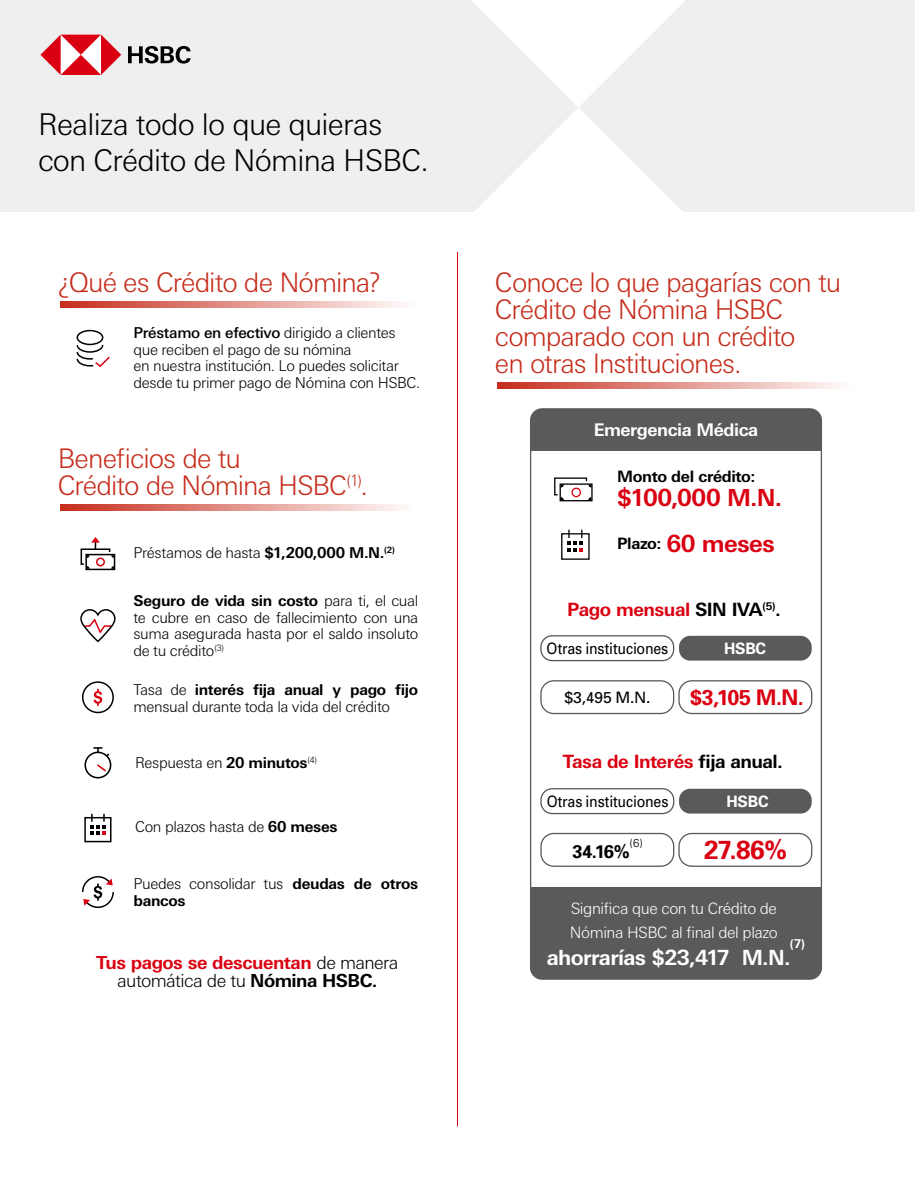
<style>
.page{position:relative;width:915px;height:1187px;background:#fff}
.page>*{position:absolute;margin:0;border:0;box-sizing:border-box;transform-origin:0 0}
.t1{font:300 30px/36px "Univers Nextfor HSBC";letter-spacing:-.025em;color:#000}
.t2{font:300 27px/27px "Univers Nextfor HSBC";letter-spacing:-.035em;color:#c62d1c}
.t3{font:700 26.25px "Univers";color:#da0011}
.t4{font:700 23.55px "Univers Nextfor HSBC";letter-spacing:-.03em;color:#da0011}
.t5{font:700 21.6px "Univers";color:#da0011}
.t6{font:700 21px "Univers Nextfor HSBC";letter-spacing:-.03em;color:#fff}
.t7{font:700 18.3px "Univers Nextfor HSBC";letter-spacing:-.03em;color:#da0011}
.t8{font:700 18.3px "Univers";color:#000}
.t9{font:300 18px/18px "Univers Nextfor HSBC";letter-spacing:-.035em;color:#000;text-align:center}
.t10{font:700 17.4px "Univers Nextfor HSBC";letter-spacing:-.025em;color:#fff}
.t11{font:300 15.75px/24.2px "Univers Nextfor HSBC";letter-spacing:-.03em;color:#fff}
.t12{font:15.75px "Univers";letter-spacing:-.01em;color:#000;scale:.9 1}
.t13{font:700 15.75px "Univers Nextfor HSBC";letter-spacing:-.025em;color:#000}
.t14{font:15.75px "Univers";letter-spacing:-.01em;color:#000}
.t15{font:700 15.75px "Univers";letter-spacing:-.02em;color:#fff}
.t16{font:300 15px/16.5px "Univers Nextfor HSBC";letter-spacing:-.025em;color:#000}
.t17{font:700 12.15px "Univers Nextfor HSBC";color:#fff}
.t18{font:300 11.4px "Univers";color:#000}
.s1{font-weight:500}
.s2{font-weight:700}
.s3{font-weight:700;color:#da0011}
.s4{font-size:15.75px;color:#000}
.s5{color:#000}
</style>
<div class="page">
<hr style="left:457px;top:252px;width:1px;height:874px;background:#da0011">
<div style="left:530px;top:887px;width:291px;height:92px;background:#595a5c"></div>
<div style="left:530px;top:409px;width:291px;height:41px;background:#595a5c"></div>
<div style="left:529px;top:408px;width:292px;height:571px;border:1px solid #595a5c;border-radius:12px"></div>
<div style="left:678px;top:832px;width:134px;height:34px;border:1px solid #595a5c;border-radius:13px"></div>
<div style="left:540px;top:832px;width:134px;height:34px;border:1px solid #595a5c;border-radius:13px"></div>
<div style="left:678px;top:788px;width:133px;height:25px;background:#595a5c;border-radius:11px"></div>
<div style="left:540px;top:788px;width:134px;height:26px;border:1px solid #595a5c;border-radius:11px"></div>
<div style="left:678px;top:680px;width:134px;height:34px;border:1px solid #595a5c;border-radius:13px"></div>
<div style="left:540px;top:680px;width:134px;height:34px;border:1px solid #595a5c;border-radius:13px"></div>
<div style="left:678px;top:635px;width:133px;height:25px;background:#595a5c;border-radius:11px"></div>
<div style="left:540px;top:635px;width:134px;height:26px;border:1px solid #595a5c;border-radius:11px"></div>
<div style="left:561px;top:533px;width:28px;height:26px;border:1px solid #000"></div>
<svg style="left:567px;top:529px;width:16px;height:22px"></svg>
<div style="left:559px;top:483px;width:33px;height:18px;border:1px solid #000"></div>
<svg style="left:554px;top:477px;width:37px;height:23px"></svg>
<div style="left:571px;top:487px;width:10px;height:10px;border:1px solid #da0011;border-radius:50%"></div>
<svg style="left:497px;top:382px;width:341px;height:6px;background:#e19088"></svg>
<svg style="left:81px;top:876px;width:33px;height:32px"></svg>
<div style="left:84px;top:816px;width:27px;height:26px;border:2px solid #000"></div>
<svg style="left:90px;top:813px;width:15px;height:21px"></svg>
<svg style="left:84px;top:747px;width:27px;height:31px"></svg>
<svg style="left:94px;top:688px;width:8px;height:17px"></svg>
<div style="left:82px;top:681px;width:32px;height:32px;border:2px solid #000;border-radius:50%"></div>
<svg style="left:80px;top:609px;width:36px;height:33px"></svg>
<div style="left:85px;top:554px;width:30px;height:16px;border:2px solid #000"></div>
<svg style="left:80px;top:537px;width:34px;height:31px"></svg>
<svg style="left:61px;top:504px;width:340px;height:6px;background:#e19188"></svg>
<svg style="left:61px;top:301px;width:340px;height:6px;background:#e19188"></svg>
<svg style="left:0;top:0;width:578px;height:212px;fill:#efefef"></svg>
<svg style="left:579px;top:0;width:335px;height:212px;fill:#efefef"></svg>
<svg style="left:40px;top:35px;width:81px;height:40px"></svg>
<svg style="left:128px;top:46px;width:62px;height:18px"></svg>
<div style="left:76px;top:330px;width:27px;height:15px;border:2px solid #000;border-radius:50%"></div>
<svg style="left:76px;top:343px;width:34px;height:25px"></svg>
<h1 class="t1" style="left:38px;top:105px;width:392px">Realiza todo lo que quieras con Crédito de Nómina HSBC.</h1>
<h2 class="t2" style="left:58px;top:267px;width:324px">¿Qué es Crédito de Nómina?</h2>
<p class="t16" style="left:133px;top:323px;width:288px"><span class="s1">Préstamo en efectivo</span> dirigido a clientes que reciben el pago de su nómina<br>en nuestra institución. Lo puedes solicitar desde tu primer pago de Nómina con HSBC.</p>
<h2 class="t2" style="left:58px;top:443px;width:312px">Beneficios de tu<br>Crédito de Nómina HSBC<sup>(1)</sup>.</h2>
<p class="t16" style="left:133px;top:543px;width:263px">Préstamos de hasta <span class="s2">$1,200,000 M.N.</span><sup>(2)</sup></p>
<p class="t16" style="left:133px;top:591px;width:286px;text-align:justify"><span class="s2">Seguro de vida sin costo</span> para ti, el cual te cubre en caso de fallecimiento con una suma asegurada hasta por el saldo insoluto de tu crédito<sup>(3)</sup></p>
<p class="t16" style="left:133px;top:680px;width:286px">Tasa de <span class="s2">interés fija anual y pago fijo </span>mensual durante toda la vida del crédito</p>
<p class="t16" style="left:135px;top:752px;width:183px">Respuesta en <span class="s2">20 minutos</span><sup>(4)</sup></p>
<p class="t16" style="left:135px;top:817px;width:204px">Con plazos hasta de <span class="s2">60 meses</span></p>
<p class="t16" style="left:133px;top:874px;width:286px">Puedes consolidar tus <span class="s2">deudas de otros bancos</span></p>
<p class="t9" style="left:96px;top:952px;width:304px"><span class="s3">Tus pagos se descuentan</span> de manera automática de tu <span class="s2">Nómina HSBC.</span></p>
<h2 class="t2" style="left:495px;top:267px;width:348px">Conoce lo que pagarías con tu<br>Crédito de Nómina HSBC comparado con un crédito<br>en otras Instituciones.</h2>
<p class="t10" style="left:593px;top:417px;width:166px">Emergencia Médica</p>
<p class="t13" style="left:617px;top:465px;width:140px">Monto del crédito:</p>
<h3 class="t4" style="left:617px;top:480px;width:166px">$100,000 M.N.</h3>
<h3 class="t4" style="left:617px;top:526px;width:159px"><span class="s4">Plazo:</span> 60 meses</h3>
<p class="t7" style="left:567px;top:596px;width:215px">Pago mensual <span class="s5">SIN IVA</span><sup>(5)</sup><span class="s5">.</span></p>
<p class="t12" style="left:546px;top:638px;width:137px">Otras instituciones</p>
<p class="t15" style="left:723px;top:638px;width:43px">HSBC</p>
<p class="t14" style="left:564px;top:687px;width:87px">$3,495 M.N.</p>
<h3 class="t5" style="left:689px;top:683px;width:115px">$3,105 M.N.</h3>
<p class="t7" style="left:562px;top:748px;width:221px">Tasa de Interés <span class="s5">fija anual.</span></p>
<p class="t12" style="left:546px;top:791px;width:137px">Otras instituciones</p>
<p class="t15" style="left:726px;top:791px;width:43px">HSBC</p>
<p class="t18" style="left:629px;top:836px;width:15px">(6)</p>
<p class="t8" style="left:572px;top:839px;width:59px">34.16%</p>
<h3 class="t3" style="left:704px;top:833px;width:84px">27.86%</h3>
<p class="t11" style="left:569px;top:894px;width:209px">Significa que con tu Crédito de<br>Nómina HSBC al final del plazo</p>
<h3 class="t6" style="left:546px;top:942px;width:245px">ahorrarías $23,417 M.N.</h3>
<p class="t17" style="left:789px;top:934px;width:17px">(7)</p>
</div>
